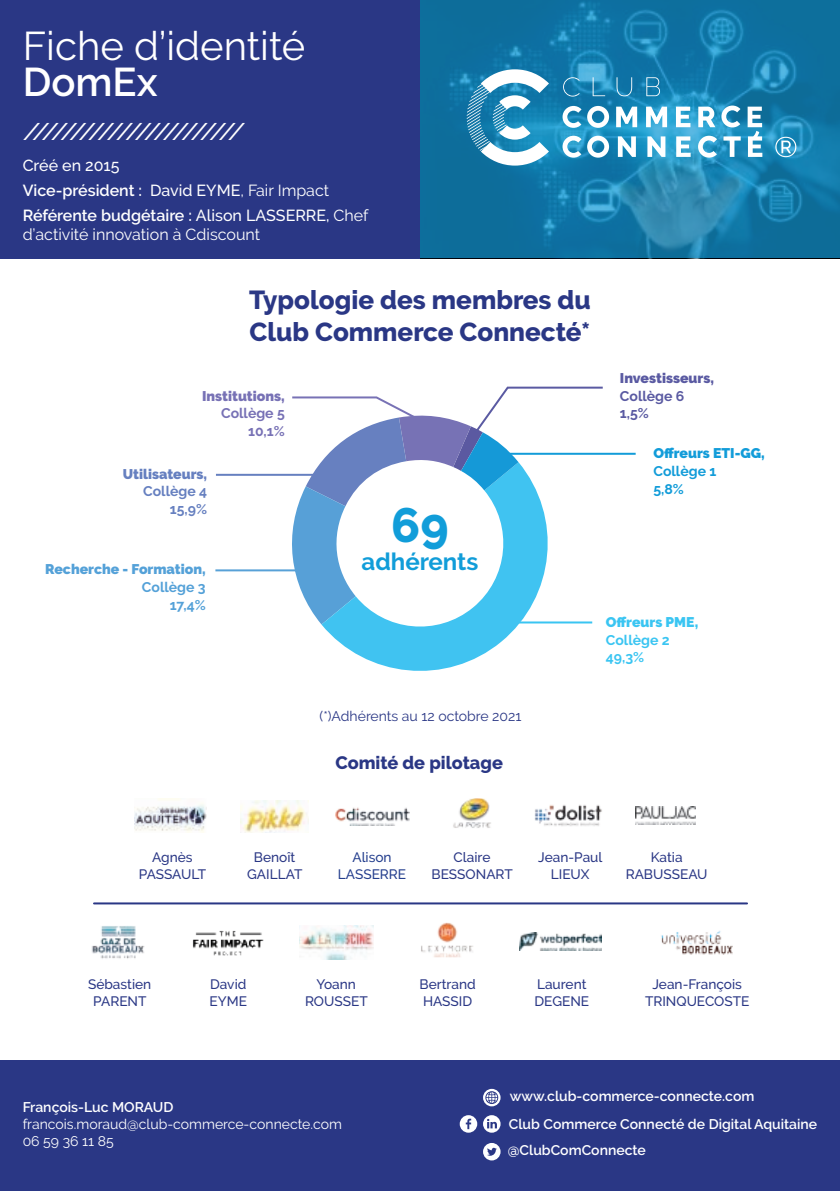
<style>
.page{position:relative;width:840px;height:1191px;background:#fff}
.page>*{position:absolute;margin:0;border:0;box-sizing:border-box;transform-origin:0 0}
.t1{font:800 48px "Raleway";color:#119dd9}
.t2{font:40px "Raleway";color:#fff}
.t3{font:600 40px "Raleway";color:#fff}
.t4{font:800 26px/31.2px "Raleway";color:#2a3785}
.t5{font:italic 500 24px "Raleway";color:#fff}
.t6{font:700 24px "Raleway";color:#119dd9}
.t7{font:800 18px "Raleway";color:#2a3785}
.t8{font:600 16px/24.8px "Raleway";color:#fff}
.t9{font:16px "Raleway";color:#fff}
.t10{font:600 14px "Raleway";color:#fff}
.t11{font:14px/16.8px "Raleway";color:#fff}
.t12{font:14px "Raleway";color:#2a3785}
.t13{font:900 14px "Raleway";color:#54a1d8}
.t14{font:900 14px "Raleway";color:#129cd9}
.t15{font:900 14px "Raleway";color:#5a5aa2}
.t16{font:700 14px/17.6px "Raleway";color:#3ac5f2}
.t17{font:700 14px/17.6px "Raleway";color:#54a1d8;text-align:right}
.t18{font:900 14px "Raleway";color:#6680c0}
.t19{font:700 14px/17.6px "Raleway";color:#6680c0;text-align:right}
.t20{font:900 14px "Raleway";color:#7771b5}
.t21{font:700 14px/17.6px "Raleway";color:#7771b5;text-align:right}
.t22{font:700 14px/17.6px "Raleway";color:#129cd9}
.t23{font:700 14px/17.6px "Raleway";color:#5a5aa2}
.t24{font:900 14px "Raleway";color:#3ac5f2}
.t25{font:500 13.6px/16.4px "Raleway";color:#2a3785;text-align:center}
.t26{font:500 13.6px/16.4px "Raleway";color:#253f8e;text-align:center}
.s1{font-weight:500}
.s2{font-weight:400}
</style>
<div class="page">
<div style="left:0;top:1060px;width:839px;height:131px;background:#2a3785"></div>
<svg style="left:420px;top:0;width:419px;height:258px;background:#1579a8"></svg>
<img style="left:134px;top:798px;width:73px;height:34px">
<img style="left:240px;top:800px;width:67px;height:32px">
<img style="left:335px;top:807px;width:74px;height:18px">
<img style="left:453px;top:798px;width:38px;height:30px">
<img style="left:534px;top:805px;width:68px;height:21px">
<img style="left:635px;top:807px;width:59px;height:17px">
<img style="left:91px;top:926px;width:54px;height:33px">
<img style="left:192px;top:930px;width:72px;height:26px">
<img style="left:299px;top:925px;width:74px;height:34px">
<img style="left:421px;top:922px;width:52px;height:36px">
<img style="left:519px;top:932px;width:82px;height:18px">
<img style="left:661px;top:930px;width:71px;height:24px">
<hr style="left:94px;top:902px;width:652px;height:2px;background:#2a3785">
<div style="left:0;top:0;width:420px;height:258px;background:#2a3785"></div>
<hr style="left:215px;top:569px;width:92px;height:2px;background:#58a1d7">
<hr style="left:216px;top:474px;width:115px;height:2px;background:#6680c0">
<svg style="left:459px;top:1115px;width:41px;height:17px"></svg>
<svg style="left:483px;top:1143px;width:17px;height:17px"></svg>
<svg style="left:483px;top:1088px;width:17px;height:18px"></svg>
<svg style="left:321px;top:624px;width:198px;height:47px;fill:#40c3f1"></svg>
<svg style="left:283px;top:386px;width:353px;height:238px"></svg>
<svg style="left:774px;top:137px;width:21px;height:20px"></svg>
<svg style="left:466px;top:69px;width:82px;height:97px"></svg>
<svg style="left:592px;top:77px;width:12px;height:19px"></svg>
<svg style="left:616px;top:77px;width:15px;height:19px"></svg>
<svg style="left:646px;top:77px;width:13px;height:19px"></svg>
<svg style="left:615px;top:107px;width:21px;height:20px"></svg>
<svg style="left:645px;top:107px;width:21px;height:20px"></svg>
<svg style="left:675px;top:107px;width:15px;height:20px"></svg>
<svg style="left:698px;top:107px;width:17px;height:20px"></svg>
<svg style="left:617px;top:136px;width:18px;height:21px"></svg>
<svg style="left:647px;top:136px;width:18px;height:21px"></svg>
<svg style="left:675px;top:136px;width:15px;height:21px"></svg>
<svg style="left:723px;top:136px;width:17px;height:21px"></svg>
<svg style="left:747px;top:107px;width:15px;height:50px"></svg>
<svg style="left:562px;top:106px;width:46px;height:22px"></svg>
<svg style="left:562px;top:136px;width:46px;height:22px"></svg>
<svg style="left:721px;top:106px;width:19px;height:21px"></svg>
<svg style="left:697px;top:136px;width:19px;height:22px"></svg>
<svg style="left:562px;top:77px;width:17px;height:20px"></svg>
<h2 class="t2" style="left:23px;top:31px;width:284px">Fiche d’identité</h2>
<h2 class="t3" style="left:23px;top:66px;width:136px">DomEx</h2>
<h3 class="t5" style="left:23px;top:122px;width:225px">///////////////////////</h3>
<p class="t8" style="left:23px;top:154px;width:347px"><span class="s1">Créé en 2015<br></span>Vice-président : <span class="s1">David EYME</span><span class="s2">, Fair Impact<br></span>Référente budgétaire : <span class="s1">Alison LASSERRE,</span> <span class="s2">Chef</span></p>
<p class="t9" style="left:23px;top:228px;width:239px">d’activité innovation à Cdiscount</p>
<h3 class="t4" style="left:249px;top:287px;width:343px">Typologie des membres du<br>Club Commerce Connecté*</h3>
<p class="t20" style="left:202px;top:387px;width:84px">Institutions,</p>
<p class="t21" style="left:221px;top:404px;width:65px">Collège 5<br>10,1%</p>
<p class="t18" style="left:123px;top:465px;width:86px">Utilisateurs,</p>
<p class="t19" style="left:143px;top:482px;width:65px">Collège 4<br>15,9%</p>
<p class="t13" style="left:45px;top:561px;width:162px">Recherche - Formation,</p>
<p class="t17" style="left:142px;top:578px;width:65px">Collège 3<br>17,4%</p>
<h1 class="t1" style="left:391px;top:507px;width:59px">69</h1>
<h3 class="t6" style="left:361px;top:548px;width:118px">adhérents</h3>
<p class="t15" style="left:619px;top:370px;width:95px">Investisseurs,</p>
<p class="t23" style="left:619px;top:387px;width:66px">Collège 6<br>1,5%</p>
<p class="t14" style="left:653px;top:445px;width:113px">Offreurs ETI-GG,</p>
<p class="t22" style="left:653px;top:462px;width:64px">Collège 1<br>5,8%</p>
<p class="t24" style="left:605px;top:614px;width:94px">Offreurs PME,</p>
<p class="t16" style="left:605px;top:631px;width:65px">Collège 2<br>49,3%</p>
<p class="t12" style="left:319px;top:711px;width:203px">(*)Adhérents au 12 octobre 2021</p>
<h3 class="t7" style="left:335px;top:755px;width:169px">Comité de pilotage</h3>
<p class="t25" style="left:139px;top:851px;width:69px">Agnès<br>PASSAULT</p>
<p class="t25" style="left:247px;top:851px;width:57px">Benoît<br>GAILLAT</p>
<p class="t26" style="left:338px;top:851px;width:70px">Alison<br>LASSERRE</p>
<p class="t25" style="left:431px;top:851px;width:83px">Claire<br>BESSONART</p>
<p class="t25" style="left:538px;top:851px;width:66px">Jean-Paul<br>LIEUX</p>
<p class="t25" style="left:625px;top:851px;width:83px">Katia<br>RABUSSEAU</p>
<p class="t25" style="left:88px;top:977px;width:65px">Sébastien<br>PARENT</p>
<p class="t25" style="left:209px;top:977px;width:39px;text-align:left">David<br>EYME</p>
<p class="t25" style="left:305px;top:977px;width:64px">Yoann<br>ROUSSET</p>
<p class="t25" style="left:419px;top:977px;width:58px;text-align:left">Bertrand<br>HASSID</p>
<p class="t25" style="left:534px;top:977px;width:56px;text-align:left">Laurent<br>DEGENE</p>
<p class="t25" style="left:644px;top:977px;width:106px">Jean-François<br>TRINQUECOSTE</p>
<p class="t10" style="left:23px;top:1101px;width:152px">François-Luc MORAUD</p>
<p class="t11" style="left:23px;top:1116px;width:320px">francois.moraud@club-commerce-connecte.com<br>06 59 36 11 85</p>
<p class="t10" style="left:509px;top:1090px;width:246px">www.club-commerce-connecte.com</p>
<p class="t10" style="left:508px;top:1118px;width:310px">Club Commerce Connecté de Digital Aquitaine</p>
<p class="t10" style="left:507px;top:1144px;width:140px">@ClubComConnecte</p>
</div>
